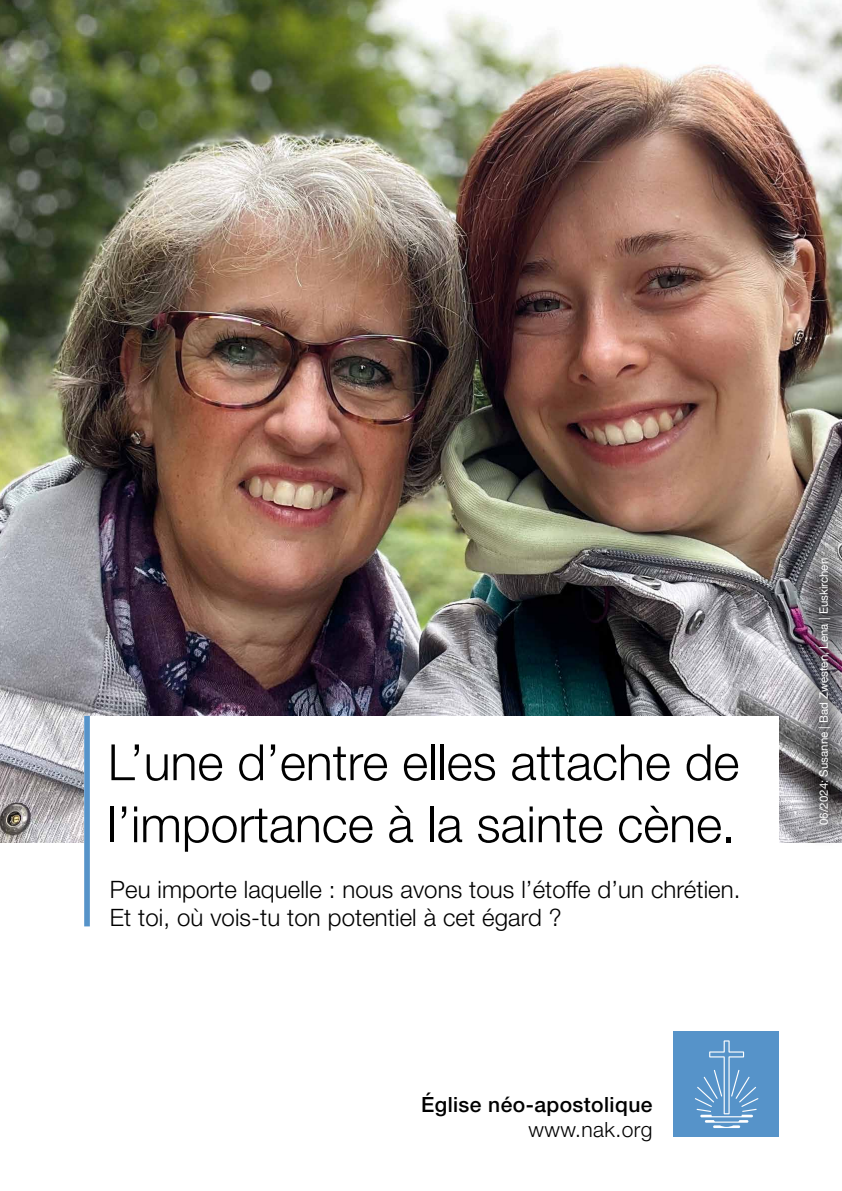
<style>
.page{position:relative;width:842px;height:1191px;background:#fff}
.page>*{position:absolute;margin:0;border:0;box-sizing:border-box;transform-origin:0 0}
.t1{font:300 50px/62px "Helvetica Neue LT Std";color:#000}
.t2{font:300 24px/28.8px "Helvetica Neue LT Std";letter-spacing:.005em;color:#000}
.t3{font:500 21px "Helvetica Neue LT Std";letter-spacing:.02em;color:#000}
.t4{font:300 21px "Helvetica Neue LT Std";letter-spacing:.02em;color:#000}
.t5{font:11.5px "Helvetica Neue";color:#fff}
</style>
<div class="page">
<img style="left:0;top:0;width:842px;height:842px">
<div style="left:793px;top:533px;width:49px;height:317px;background:#000;opacity:.85"></div>
<div style="left:84px;top:716px;width:695px;height:210px;background:#fff"></div>
<div style="left:674px;top:1031px;width:105px;height:106px;background:#5693c9"></div>
<svg style="left:695px;top:1040px;width:63px;height:88px"></svg>
<div style="left:84px;top:716px;width:6px;height:210px;background:#5693c9"></div>
<h1 class="t1" style="left:108px;top:730px;width:633px">L’une d’entre elles attache de l’importance à la sainte cène.</h1>
<p class="t2" style="left:110px;top:874px;width:632px">Peu importe laquelle : nous avons tous l’étoffe d’un chrétien.<br>Et toi, où vois-tu ton potentiel à cet égard ?</p>
<p class="t3" style="left:421px;top:1091px;width:233px">Église néo-apostolique</p>
<p class="t4" style="left:528px;top:1116px;width:126px">www.nak.org</p>
<p class="t5" style="left:815px;top:825px;width:269px;rotate:-90deg">06/2024: Susanne | Bad Zwesten, Lena | Euskirchen</p>
</div>
